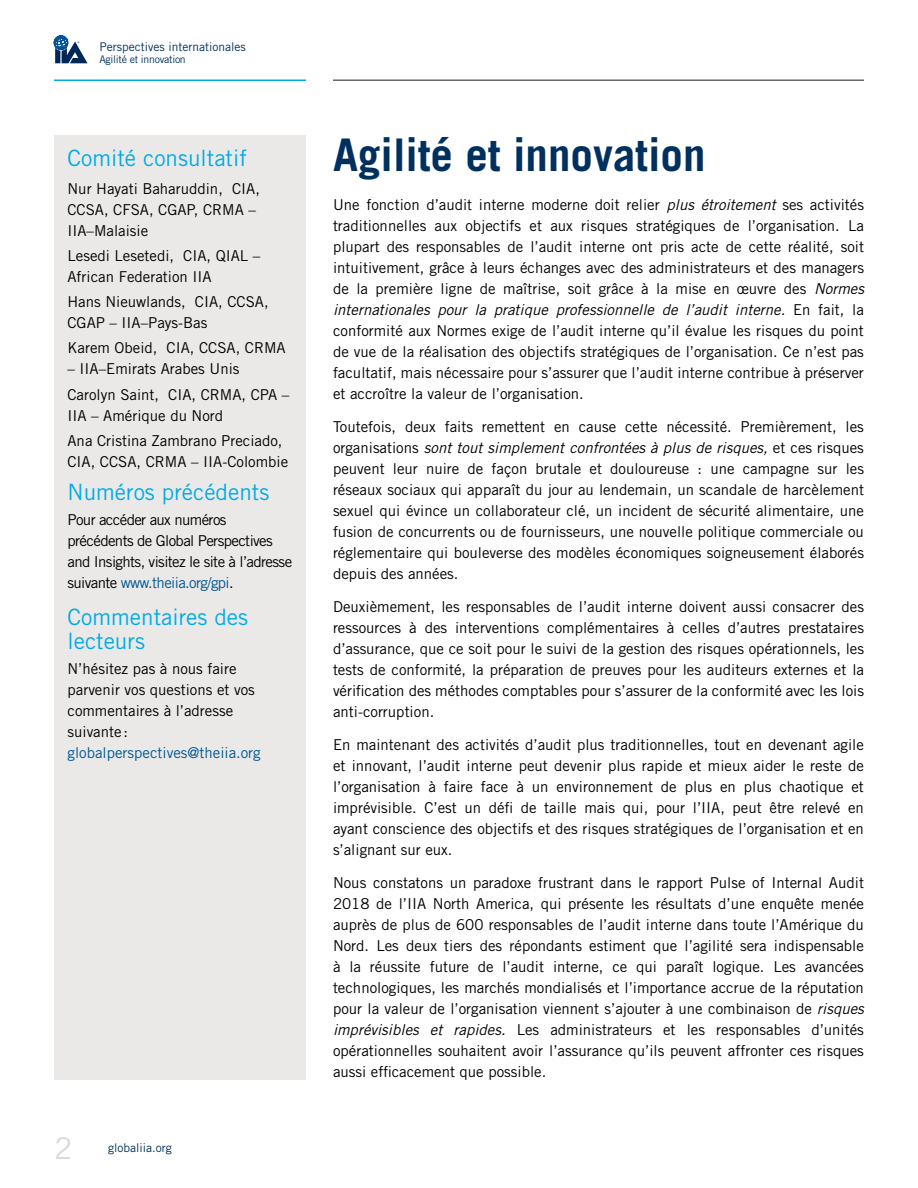
<style>
.page{position:relative;width:918px;height:1188px;background:#fff}
.page>*{position:absolute;margin:0;border:0;box-sizing:border-box;transform-origin:0 0}
.t1{font:700 45px "Trade Gothic";color:#00305e}
.t2{font:30px "Trade Gothic";color:#dbd9d6}
.t3{font:22.5px/24px "Trade Gothic";color:#00abe6}
.t4{font:15px/21px "Trade Gothic";color:#000}
.t5{font:15px/21px "Trade Gothic";letter-spacing:-.04em;color:#000}
.t6{font:15px "Trade Gothic";color:#005890}
.t7{font:12px "Trade Gothic";color:#00305e}
.t8{font:10.5px "Trade Gothic";letter-spacing:-.025em;color:#00305e}
.s1{color:#005890}
.s2{font-style:italic}
</style>
<div class="page">
<hr style="left:333px;top:80px;width:531px;height:1px;background:#65656a">
<hr style="left:54px;top:80px;width:252px;height:1px;background:#00abe6">
<div style="left:54px;top:135px;width:252px;height:945px;background:#ebe9e8"></div>
<svg style="left:54px;top:36px;width:34px;height:27px"></svg>
<p class="t7" style="left:99px;top:40px;width:148px">Perspectives internationales</p>
<p class="t8" style="left:99px;top:53px;width:88px">Agilité et innovation</p>
<h3 class="t3" style="left:68px;top:146px;width:181px">Comité consultatif</h3>
<p class="t4" style="left:68px;top:178px;width:194px">Nur Hayati Baharuddin, CIA,<br>CCSA, CFSA, CGAP, CRMA –<br>IIA–Malaisie</p>
<p class="t4" style="left:68px;top:245px;width:194px">Lesedi Lesetedi, CIA, QIAL –<br>African Federation IIA</p>
<p class="t4" style="left:68px;top:291px;width:203px">Hans Nieuwlands, CIA, CCSA,<br>CGAP – IIA–Pays-Bas</p>
<p class="t4" style="left:68px;top:337px;width:220px">Karem Obeid, CIA, CCSA, CRMA</p>
<p class="t4" style="left:68px;top:356px;width:223px;line-height:25.2px">– IIA–Emirats Arabes Unis<br>Carolyn Saint, CIA, CRMA, CPA –</p>
<p class="t4" style="left:68px;top:403px;width:216px;line-height:25.2px">IIA – Amérique du Nord<br>Ana Cristina Zambrano Preciado,</p>
<p class="t4" style="left:68px;top:451px;width:222px">CIA, CCSA, CRMA – IIA-Colombie</p>
<h3 class="t3" style="left:68px;top:479px;width:203px">Numéros précédents</h3>
<p class="t5" style="left:68px;top:509px;width:226px">Pour accéder aux numéros précédents de Global Perspectives and Insights, visitez le site à l’adresse suivante <span class="s1">www.theiia.org/gpi</span>.</p>
<h3 class="t3" style="left:68px;top:604px;width:182px">Commentaires des lecteurs</h3>
<p class="t4" style="left:68px;top:658px;width:189px">N’hésitez pas à nous faire parvenir vos questions et vos commentaires à l’adresse suivante:</p>
<p class="t6" style="left:68px;top:744px;width:195px">globalperspectives@theiia.org</p>
<h2 class="t2" style="left:54px;top:1130px;width:20px">2</h2>
<p class="t7" style="left:108px;top:1141px;width:65px">globaliia.org</p>
<h1 class="t1" style="left:333px;top:127px;width:374px">Agilité et innovation</h1>
<p class="t4" style="left:333px;top:194px;width:533px;text-align:justify">Une fonction d’audit interne moderne doit relier <span class="s2">plus étroitement</span> ses activités traditionnelles aux objectifs et aux risques stratégiques de l’organisation. La plupart des responsables de l’audit interne ont pris acte de cette réalité, soit intuitivement, grâce à leurs échanges avec des administrateurs et des managers de la première ligne de maîtrise, soit grâce à la mise en œuvre des <span class="s2">Normes internationales pour la pratique professionnelle de l’audit interne.</span> En fait, la conformité aux Normes exige de l’audit interne qu’il évalue les risques du point de vue de la réalisation des objectifs stratégiques de l’organisation. Ce n’est pas facultatif, mais nécessaire pour s’assurer que l’audit interne contribue à préserver et accroître la valeur de l’organisation.</p>
<p class="t4" style="left:333px;top:416px;width:533px;text-align:justify">Toutefois, deux faits remettent en cause cette nécessité. Premièrement, les organisations <span class="s2">sont tout simplement confrontées à plus de risques,</span> et ces risques peuvent leur nuire de façon brutale et douloureuse : une campagne sur les réseaux sociaux qui apparaît du jour au lendemain, un scandale de harcèlement sexuel qui évince un collaborateur clé, un incident de sécurité alimentaire, une fusion de concurrents ou de fournisseurs, une nouvelle politique commerciale ou réglementaire qui bouleverse des modèles économiques soigneusement élaborés depuis des années.</p>
<p class="t4" style="left:333px;top:596px;width:533px;text-align:justify">Deuxièmement, les responsables de l’audit interne doivent aussi consacrer des ressources à des interventions complémentaires à celles d’autres prestataires d’assurance, que ce soit pour le suivi de la gestion des risques opérationnels, les tests de conformité, la préparation de preuves pour les auditeurs externes et la vérification des méthodes comptables pour s’assurer de la conformité avec les lois anti-corruption.</p>
<p class="t4" style="left:333px;top:734px;width:533px;text-align:justify">En maintenant des activités d’audit plus traditionnelles, tout en devenant agile et innovant, l’audit interne peut devenir plus rapide et mieux aider le reste de l’organisation à faire face à un environnement de plus en plus chaotique et imprévisible. C’est un défi de taille mais qui, pour l’IIA, peut être relevé en ayant conscience des objectifs et des risques stratégiques de l’organisation et en s’alignant sur eux.</p>
<p class="t4" style="left:333px;top:872px;width:533px;text-align:justify">Nous constatons un paradoxe frustrant dans le rapport Pulse of Internal Audit 2018 de l’IIA North America, qui présente les résultats d’une enquête menée auprès de plus de 600 responsables de l’audit interne dans toute l’Amérique du Nord. Les deux tiers des répondants estiment que l’agilité sera indispensable à la réussite future de l’audit interne, ce qui paraît logique. Les avancées technologiques, les marchés mondialisés et l’importance accrue de la réputation pour la valeur de l’organisation viennent s’ajouter à une combinaison de <span class="s2">risques imprévisibles et rapides.</span> Les administrateurs et les responsables d’unités opérationnelles souhaitent avoir l’assurance qu’ils peuvent affronter ces risques aussi efficacement que possible.</p>
</div>
